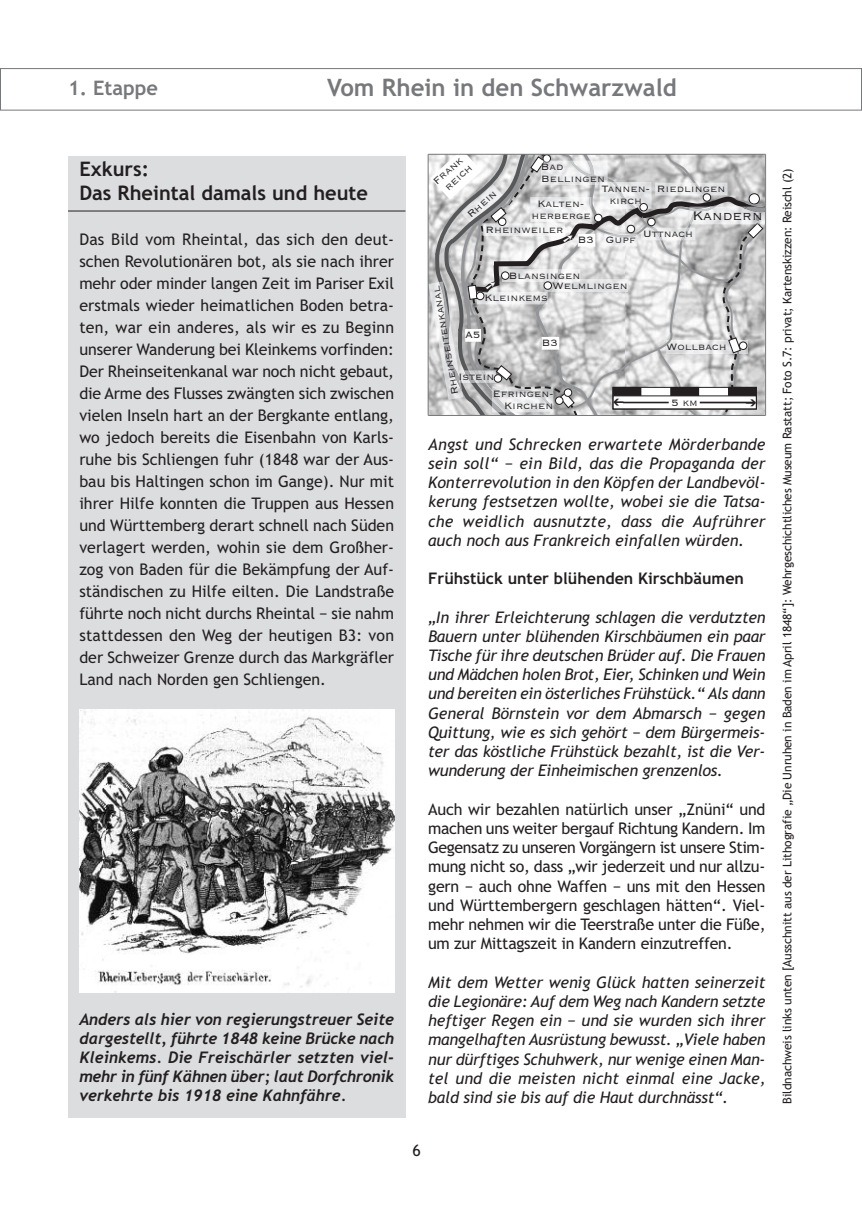
<style>
.page{position:relative;width:862px;height:1214px;background:#fff}
.page>*{position:absolute;margin:0;border:0;box-sizing:border-box;transform-origin:0 0}
.t1{font:700 24px "Trebuchet MS";color:#76787b}
.t2{font:700 20px/24px "Trebuchet MS";color:#231f20}
.t3{font:700 20px "Trebuchet MS";color:#76787b}
.t4{font:16px/22px "Trebuchet MS";letter-spacing:-.005em;color:#231f20;text-align:justify}
.t5{font:italic 16px/19.2px "Trebuchet MS";letter-spacing:-.01em;color:#231f20;text-align:justify}
.t6{font:italic 700 16px/19.2px "Trebuchet";letter-spacing:-.005em;color:#231f20;text-align:justify}
.t7{font:700 16px "Trebuchet MS";color:#231f20}
.t8{font:300 16px "Copperplate";letter-spacing:-.01em;color:#231f20}
.t9{font:300 12px/12px "Copperplate";letter-spacing:-.01em;color:#231f20;text-align:center}
.t10{font:12px "Trebuchet MS";letter-spacing:-.01em;color:#231f20}
</style>
<div class="page">
<div style="left:68px;top:156px;width:337px;height:961px;background:#dcdddf"></div>
<img style="left:79px;top:709px;width:315px;height:283px">
<img style="left:429px;top:282px;width:1px;height:118px">
<hr style="left:428px;top:154px;width:1px;height:261px;background:#76787b">
<hr style="left:428px;top:415px;width:337px;height:1px;background:#76787b">
<hr style="left:428px;top:154px;width:337px;height:1px;background:#76787b">
<hr style="left:68px;top:210px;width:337px;height:1px;background:#231f20">
<div style="left:0;top:68px;width:862px;height:43px;border:1px solid #76787b"></div>
<svg style="left:430px;top:153px;width:337px;height:263px"></svg>
<p class="t3" style="left:68px;top:76px;width:91px">1. Etappe</p>
<h1 class="t1" style="left:327px;top:73px;width:351px">Vom Rhein in den Schwarzwald</h1>
<p class="t2" style="left:79px;top:157px;width:290px">Exkurs:<br>Das Rheintal damals und heute</p>
<p class="t4" style="left:79px;top:228px;width:316px">Das Bild vom Rheintal, das sich den deut&shy;schen Revolutionären bot, als sie nach ihrer mehr oder minder langen Zeit im Pariser Exil erstmals wieder heimatlichen Boden betra&shy;ten, war ein anderes, als wir es zu Beginn unserer Wanderung bei Kleinkems vorfinden:<br>Der Rheinseitenkanal war noch nicht gebaut, die Arme des Flusses zwängten sich zwischen vielen Inseln hart an der Bergkante entlang, wo jedoch bereits die Eisenbahn von Karls&shy;ruhe bis Schliengen fuhr (1848 war der Aus&shy;bau bis Haltingen schon im Gange). Nur mit ihrer Hilfe konnten die Truppen aus Hessen und Württemberg derart schnell nach Süden verlagert werden, wohin sie dem Großher&shy;zog von Baden für die Bekämpfung der Auf&shy;ständischen zu Hilfe eilten. Die Landstraße führte noch nicht durchs Rheintal − sie nahm stattdessen den Weg der heutigen B3: von der Schweizer Grenze durch das Markgräfler Land nach Norden gen Schliengen.</p>
<p class="t6" style="left:79px;top:1009px;width:316px">Anders als hier von regierungstreuer Seite dargestellt, führte 1848 keine Brücke nach Kleinkems. Die Freischärler setzten viel&shy;mehr in fünf Kähnen über; laut Dorfchronik verkehrte bis 1918 eine Kahnfähre.</p>
<p class="t9" style="left:430px;top:178px;width:40px;rotate:-42deg">Frank reich</p>
<p class="t9" style="left:464px;top:211px;width:37px;rotate:-42deg">Rhein</p>
<p class="t9" style="left:541px;top:160px;width:66px;text-align:left">Bad<br>Bellingen</p>
<p class="t9" style="left:531px;top:197px;width:61px">Kalten&shy;herberge</p>
<p class="t9" style="left:601px;top:182px;width:50px">Tannen&shy;kirch</p>
<p class="t9" style="left:657px;top:182px;width:70px">Riedlingen</p>
<p class="t8" style="left:692px;top:205px;width:72px">Kandern</p>
<p class="t9" style="left:485px;top:223px;width:80px">Rheinweiler</p>
<p class="t9" style="left:606px;top:233px;width:32px">Gupf</p>
<p class="t9" style="left:578px;top:233px;width:18px">B3</p>
<p class="t9" style="left:484px;top:263px;width:97px;line-height:22.4px;text-align:left;text-indent:25px">Blansingen<br>Kleinkems</p>
<p class="t9" style="left:552px;top:278px;width:77px">Welmlingen</p>
<p class="t9" style="left:448px;top:396px;width:112px;rotate:-100deg">Rhe ni seitenkanal</p>
<p class="t9" style="left:465px;top:328px;width:17px">A5</p>
<p class="t9" style="left:458px;top:369px;width:38px">Istein</p>
<p class="t9" style="left:542px;top:336px;width:18px">B3</p>
<p class="t9" style="left:493px;top:386px;width:62px;text-align:right">Efringen-<br>Kirchen</p>
<p class="t9" style="left:643px;top:227px;width:52px">Uttnach</p>
<p class="t9" style="left:666px;top:340px;width:62px">Wollbach</p>
<p class="t9" style="left:671px;top:395px;width:28px">5 km</p>
<p class="t5" style="left:428px;top:434px;width:339px">Angst und Schrecken erwartete Mörderbande sein soll“ − ein Bild, das die Propaganda der Konterrevolution in den Köpfen der Landbevöl&shy;kerung festsetzen wollte, wobei sie die Tatsa&shy;che weidlich ausnutzte, dass die Aufrührer auch noch aus Frankreich einfallen würden.</p>
<p class="t7" style="left:428px;top:569px;width:317px">Frühstück unter blühenden Kirschbäumen</p>
<p class="t5" style="left:428px;top:607px;width:339px">„In ihrer Erleichterung schlagen die verdutzten Bauern unter blühenden Kirschbäumen ein paar Tische für ihre deutschen Brüder auf. Die Frauen und Mädchen holen Brot, Eier, Schinken und Wein und bereiten ein österliches Frühstück.“ Als dann General Börnstein vor dem Abmarsch − gegen Quittung, wie es sich gehört − dem Bürgermeis&shy;ter das köstliche Frühstück bezahlt, ist die Ver&shy;wunderung der Einheimischen grenzenlos.</p>
<p class="t4" style="left:428px;top:799px;width:339px;line-height:19.2px">Auch wir bezahlen natürlich unser „Znüni“ und machen uns weiter bergauf Richtung Kandern. Im Gegensatz zu unseren Vorgängern ist unsere Stim&shy;mung nicht so, dass „wir jederzeit und nur allzu&shy;gern − auch ohne Waffen − uns mit den Hessen und Württembergern geschlagen hätten“. Viel&shy;mehr nehmen wir die Teerstraße unter die Füße, um zur Mittagszeit in Kandern einzutreffen.</p>
<p class="t5" style="left:428px;top:972px;width:339px">Mit dem Wetter wenig Glück hatten seinerzeit die Legionäre: Auf dem Weg nach Kandern setzte heftiger Regen ein − und sie wurden sich ihrer mangelhaften Ausrüstung bewusst. „Viele haben nur dürftiges Schuhwerk, nur wenige einen Man&shy;tel und die meisten nicht einmal eine Jacke, bald sind sie bis auf die Haut durchnässt“.</p>
<p class="t4" style="left:412px;top:1139px;width:10px">6</p>
<p class="t10" style="left:780px;top:1103px;width:936px;rotate:-90deg">Bildnachweis links unten [Ausschnitt aus der Lithografie „Die Unruhen in Baden im April 1848“]: Wehrgeschichtliches Museum Rastatt; Foto S.7: privat; Kartenskizzen: Reischl (2)</p>
</div>
